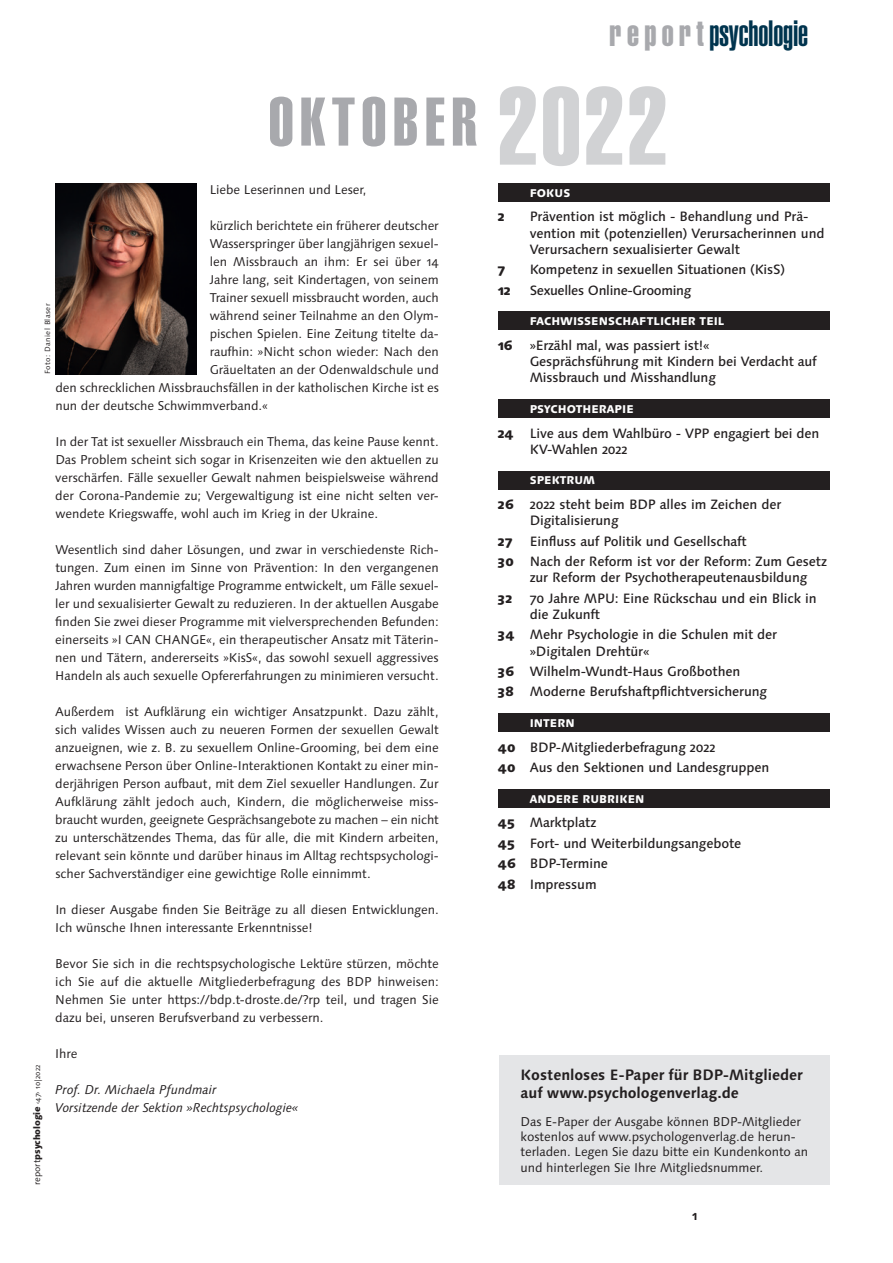
<style>
.page{position:relative;width:893px;height:1263px;background:#fff}
.page>*{position:absolute;margin:0;border:0;box-sizing:border-box;transform-origin:0 0}
.t1{font:67.5px "Helvetica Extra Compressed";letter-spacing:.1em;color:#a8a9ad}
.t2{font:900 extra-condensed 36px "Helvetica";letter-spacing:-.005em;color:#00344e}
.t3{font:700 15px/18px "Linotype Syntax Os F";letter-spacing:-.005em;color:#231f20}
.t4{font:500 13.5px/16.2px "Linotype Syntax Os F";letter-spacing:-.01em;color:#231f20}
.t5{font:800 13.5px "Linotype Syntax Os F";letter-spacing:.015em;color:#231f20}
.t6{font:12.75px/18px "Linotype Syntax Os F";letter-spacing:-.005em;color:#231f20;text-align:justify}
.t7{font:italic 12.75px/18px "Linotype Syntax Os F";letter-spacing:-.005em;color:#231f20}
.t8{font:700 12.75px "Linotype Syntax Os F";color:#231f20}
.t9{font:800 11.25px "Linotype Syntax Os F";color:#fff}
.t10{font:800 9px "Linotype Syntax Os F";letter-spacing:-.015em;color:#231f20}
.t11{font:7.5px "Linotype Syntax Os F";letter-spacing:.05em;color:#231f20}
.s1{font-family:"Helvetica Extra Compressed";font-weight:400;font-stretch:normal;color:#a8a9ad}
.s2{font-size:108px;color:#d1d2d4}
.s3{font-weight:800}
.s4{font-weight:400}
.s5{font-weight:400;font-size:7.5px}
</style>
<div class="page">
<div style="left:499px;top:1055px;width:331px;height:129px;background:#e4e5e7"></div>
<div style="left:498px;top:183px;width:331px;height:18px;background:#231f20"></div>
<div style="left:498px;top:312px;width:331px;height:18px;background:#231f20"></div>
<div style="left:498px;top:400px;width:331px;height:18px;background:#231f20"></div>
<div style="left:498px;top:471px;width:331px;height:18px;background:#231f20"></div>
<div style="left:498px;top:714px;width:331px;height:18px;background:#231f20"></div>
<div style="left:498px;top:789px;width:331px;height:18px;background:#231f20"></div>
<img style="left:55px;top:183px;width:142px;height:191px">
<h2 class="t2" style="left:610px;top:12px;width:200px"><span class="s1">r ep o rt</span> psychologie</h2>
<h1 class="t1" style="left:269px;top:81px;width:400px">Oktober <span class="s2">2022</span></h1>
<p class="t6" style="left:210px;top:181px;width:158px">Liebe Leserinnen und Leser,</p>
<p class="t6" style="left:210px;top:217px;width:231px">kürzlich berichtete ein früherer deutscher</p>
<p class="t6" style="left:210px;top:235px;width:231px">Wasserspringer über langjährigen sexuel-</p>
<p class="t6" style="left:210px;top:253px;width:231px">len Missbrauch an ihm: Er sei über 14</p>
<p class="t6" style="left:210px;top:271px;width:231px">Jahre lang, seit Kindertagen, von seinem</p>
<p class="t6" style="left:210px;top:289px;width:231px">Trainer sexuell missbraucht worden, auch</p>
<p class="t6" style="left:210px;top:307px;width:231px">während seiner Teilnahme an den Olym-</p>
<p class="t6" style="left:210px;top:325px;width:231px">pischen Spielen. Eine Zeitung titelte da-</p>
<p class="t6" style="left:210px;top:343px;width:231px">raufhin: »Nicht schon wieder: Nach den</p>
<p class="t6" style="left:210px;top:361px;width:231px">Gräueltaten an der Odenwaldschule und</p>
<p class="t6" style="left:55px;top:379px;width:385px">den schrecklichen Missbrauchsfällen in der katholischen Kirche ist es</p>
<p class="t6" style="left:55px;top:397px;width:214px">nun der deutsche Schwimmverband.«</p>
<p class="t6" style="left:55px;top:433px;width:385px">In der Tat ist sexueller Missbrauch ein Thema, das keine Pause kennt.<br>Das Problem scheint sich sogar in Krisenzeiten wie den aktuellen zu verschärfen. Fälle sexueller Gewalt nahmen beispielsweise während der Corona-Pandemie zu; Vergewaltigung ist eine nicht selten ver&shy;wendete Kriegswaffe, wohl auch im Krieg in der Ukraine.</p>
<p class="t6" style="left:55px;top:541px;width:385px">Wesentlich sind daher Lösungen, und zwar in verschiedenste Rich&shy;tungen. Zum einen im Sinne von Prävention: In den vergangenen Jahren wurden mannigfaltige Programme entwickelt, um Fälle sexuel&shy;ler und sexualisierter Gewalt zu reduzieren. In der aktuellen Ausgabe finden Sie zwei dieser Programme mit vielversprechenden Befunden: einerseits »I CAN CHANGE«, ein therapeutischer Ansatz mit Täterin&shy;nen und Tätern, andererseits »KisS«, das sowohl sexuell aggressives Handeln als auch sexuelle Opfererfahrungen zu minimieren versucht.</p>
<p class="t6" style="left:55px;top:703px;width:385px">Außerdem ist Aufklärung ein wichtiger Ansatzpunkt. Dazu zählt, sich valides Wissen auch zu neueren Formen der sexuellen Gewalt anzueignen, wie z. B. zu sexuellem Online-Grooming, bei dem eine erwachsene Person über Online-Interaktionen Kontakt zu einer min&shy;derjährigen Person aufbaut, mit dem Ziel sexueller Handlungen. Zur Aufklärung zählt jedoch auch, Kindern, die möglicherweise miss&shy;braucht wurden, geeignete Gesprächsangebote zu machen – ein nicht zu unterschätzendes Thema, das für alle, die mit Kindern arbeiten, relevant sein könnte und darüber hinaus im Alltag rechtspsychologi&shy;scher Sachverständiger eine gewichtige Rolle einnimmt.</p>
<p class="t6" style="left:55px;top:901px;width:385px">In dieser Ausgabe finden Sie Beiträge zu all diesen Entwicklungen.<br>Ich wünsche Ihnen interessante Erkenntnisse!</p>
<p class="t6" style="left:55px;top:955px;width:385px">Bevor Sie sich in die rechtspsychologische Lektüre stürzen, möchte ich Sie auf die aktuelle Mitgliederbefragung des BDP hinweisen:<br>Nehmen Sie unter https://bdp.t-droste.de/?rp teil, und tragen Sie dazu bei, unseren Berufsverband zu verbessern.</p>
<p class="t6" style="left:55px;top:1045px;width:24px">Ihre</p>
<p class="t7" style="left:55px;top:1081px;width:244px">Prof. Dr. Michaela Pfundmair<br>Vorsitzende der Sektion »Rechtspsychologie«</p>
<p class="t9" style="left:530px;top:186px;width:42px">FOKUS</p>
<p class="t5" style="left:498px;top:208px;width:8px">2</p>
<p class="t4" style="left:530px;top:209px;width:296px">Prävention ist möglich - Behandlung und Prä&shy;vention mit (potenziellen) Verursacherinnen und<br>Verursachern sexualisierter Gewalt</p>
<p class="t5" style="left:498px;top:261px;width:9px">7</p>
<p class="t4" style="left:530px;top:261px;width:257px">Kompetenz in sexuellen Situationen (KisS)</p>
<p class="t5" style="left:498px;top:281px;width:14px">12</p>
<p class="t4" style="left:530px;top:282px;width:163px">Sexuelles Online-Grooming</p>
<p class="t9" style="left:530px;top:314px;width:196px">FACHWISSENSCHAFTLICHER TEIL</p>
<p class="t5" style="left:498px;top:337px;width:16px">16</p>
<p class="t4" style="left:530px;top:337px;width:288px">»Erzähl mal, was passiert ist!«<br>Gesprächsführung mit Kindern bei Verdacht auf<br>Missbrauch und Misshandlung</p>
<p class="t9" style="left:530px;top:402px;width:105px">PSYCHOTHERAPIE</p>
<p class="t4" style="left:530px;top:425px;width:291px;text-indent:-32px"><span class="s3">24</span> Live aus dem Wahlbüro - VPP engagiert bei den<br>KV-Wahlen 2022</p>
<p class="t9" style="left:530px;top:473px;width:67px">SPEKTRUM</p>
<p class="t4" style="left:530px;top:496px;width:253px;text-indent:-32px"><span class="s3">26</span> 2022 steht beim BDP alles im Zeichen der<br>Digitalisierung</p>
<p class="t5" style="left:498px;top:532px;width:16px">27</p>
<p class="t11" style="left:43px;top:374px;width:72px;rotate:-90deg">Foto: Daniel Blaser</p>
<p class="t4" style="left:498px;top:531px;width:331px;line-height:20.4px;text-indent:32px">Einfluss auf Politik und Gesellschaft<br><span class="s3">30</span> Nach der Reform ist vor der Reform: Zum Gesetz</p>
<p class="t4" style="left:530px;top:569px;width:279px">zur Reform der Psychotherapeutenausbildung</p>
<p class="t5" style="left:498px;top:589px;width:16px">32</p>
<p class="t4" style="left:530px;top:590px;width:288px">70 Jahre MPU: Eine Rückschau und ein Blick in die Zukunft</p>
<p class="t4" style="left:530px;top:627px;width:249px;text-indent:-32px"><span class="s3">34</span> Mehr Psychologie in die Schulen mit der »Digitalen Drehtür«</p>
<p class="t4" style="left:498px;top:661px;width:271px;line-height:20.4px"><span class="s3">36</span> Wilhelm-Wundt-Haus Großbothen<br><span class="s3">38</span> Moderne Berufshaftpflichtversicherung</p>
<p class="t9" style="left:530px;top:716px;width:47px">INTERN</p>
<p class="t4" style="left:498px;top:737px;width:273px;line-height:20.4px"><span class="s3">40</span> BDP-Mitgliederbefragung 2022<br><span class="s3">40</span> Aus den Sektionen und Landesgruppen</p>
<p class="t9" style="left:530px;top:792px;width:116px">ANDERE RUBRIKEN</p>
<p class="t4" style="left:498px;top:812px;width:245px;line-height:20.4px"><span class="s3">45</span> Marktplatz<br><span class="s3">45</span> Fort- und Weiterbildungsangebote<br><span class="s3">46</span> BDP-Termine<br><span class="s3">48</span> Impressum</p>
<p class="t10" style="left:31px;top:1185px;width:122px;rotate:-90deg"><span class="s4">report</span>psychologie <span class="s5">‹47› 10|2022</span></p>
<p class="t3" style="left:520px;top:1065px;width:284px">Kostenloses E-Paper für BDP-Mitglieder auf www.psychologenverlag.de</p>
<p class="t6" style="left:520px;top:1114px;width:289px;line-height:15.3px;text-align:left">Das E-Paper der Ausgabe können BDP-Mitglieder kostenlos auf www.psychologenverlag.de herun&shy;terladen. Legen Sie dazu bitte ein Kundenkonto an und hinterlegen Sie Ihre Mitgliedsnummer.</p>
<p class="t8" style="left:692px;top:1208px;width:7px">1</p>
</div>
